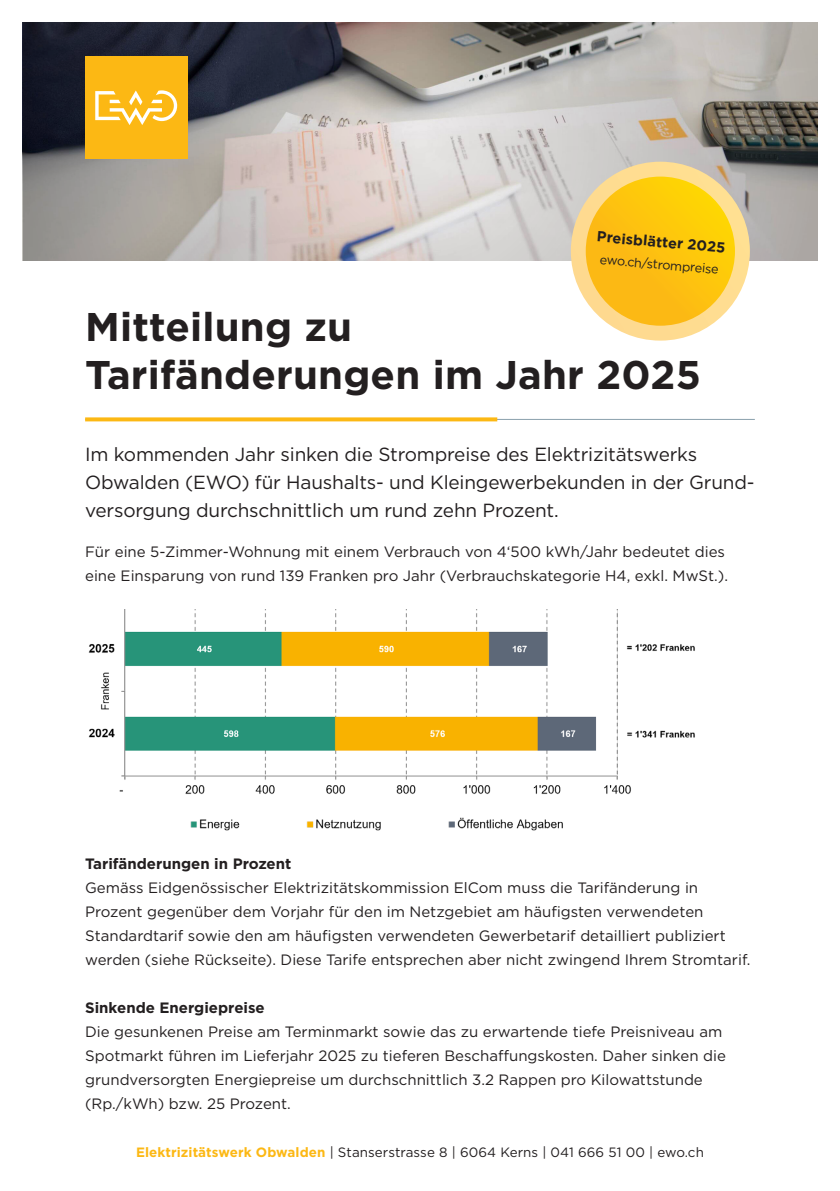
<style>
.page{position:relative;width:840px;height:1191px;background:#fff}
.page>*{position:absolute;margin:0;border:0;box-sizing:border-box;transform-origin:0 0}
._01_Haupttitel{font:700 40px "Gotham";letter-spacing:.005em;color:#231f20}
._02_Lead{font:19px/28px "Gotham";letter-spacing:-.01em;color:#231f20}
._03_Lauftext{font:15px/24px "Gotham";color:#231f20}
._03_Lauftext_Untertitel{font:700 15px "Gotham";color:#231f20}
._03_Lauftext_Untertitel-2{font:700 14.6px "Gotham";color:#231f20}
.t1{font:13.6px "Gotham";letter-spacing:.005em;color:#231f20}
._03_Lauftext_Untertitel-3{font:12.6px "Gotham";color:#231f20}
.s1{font-weight:700;color:#fcb814}
</style>
<div class="page">
<img style="left:23px;top:23px;width:793px;height:238px">
<div style="left:85px;top:57px;width:102px;height:102px;background:#fcb814"></div>
<svg style="left:95px;top:90px;width:82px;height:35px"></svg>
<hr style="left:85px;top:419px;width:669px;height:1px;background:#89a0ac">
<svg style="left:85px;top:417px;width:412px;height:4px;background:#fcbf2c"></svg>
<div style="left:570px;top:162px;width:179px;height:178px;background:#fedc90;border-radius:89px"></div>
<div style="left:585px;top:177px;width:149px;height:149px;background:linear-gradient(to right,#fcb81a,#fecf05);border-radius:75px"></div>
<img style="left:88px;top:609px;width:607px;height:222px">
<p class="_03_Lauftext_Untertitel-2" style="left:597px;top:227px;width:130px;rotate:5deg">Preisblätter 2025</p>
<p class="_03_Lauftext_Untertitel-3" style="left:600px;top:251px;width:121px;rotate:5deg">ewo.ch/strompreise</p>
<p class="_01_Haupttitel" style="left:85px;top:300px;width:268px">Mitteilung zu</p>
<p class="_01_Haupttitel" style="left:85px;top:348px;width:617px">Tarifänderungen im Jahr 2025</p>
<p class="_02_Lead" style="left:85px;top:439px;width:670px">Im kommenden Jahr sinken die Strompreise des Elektrizitätswerks<br>Obwalden (EWO) für Haushalts- und Kleingewerbekunden in der Grund&shy;versorgung durchschnittlich um rund zehn Prozent.</p>
<p class="_03_Lauftext" style="left:85px;top:539px;width:644px">Für eine 5-Zimmer-Wohnung mit einem Verbrauch von 4‘500 kWh/Jahr bedeutet dies eine Einsparung von rund 139 Franken pro Jahr (Verbrauchskategorie H4, exkl. MwSt.).</p>
<p class="_03_Lauftext_Untertitel" style="left:85px;top:853px;width:208px">Tarifänderungen in Prozent</p>
<p class="_03_Lauftext" style="left:85px;top:875px;width:666px">Gemäss Eidgenössischer Elektrizitätskommission ElCom muss die Tarifänderung in Prozent gegenüber dem Vorjahr für den im Netzgebiet am häufigsten verwendeten Standardtarif sowie den am häufigsten verwendeten Gewerbetarif detailliert publiziert werden (siehe Rückseite). Diese Tarife entsprechen aber nicht zwingend Ihrem Stromtarif.</p>
<p class="_03_Lauftext_Untertitel" style="left:85px;top:997px;width:181px">Sinkende Energiepreise</p>
<p class="_03_Lauftext" style="left:85px;top:1019px;width:642px">Die gesunkenen Preise am Terminmarkt sowie das zu erwartende tiefe Preisniveau am Spotmarkt führen im Lieferjahr 2025 zu tieferen Beschaffungskosten. Daher sinken die grundversorgten Energiepreise um durchschnittlich 3.2 Rappen pro Kilowattstunde (Rp./kWh) bzw. 25 Prozent.</p>
<p class="t1" style="left:136px;top:1143px;width:569px"><span class="s1">Elektrizitätswerk Obwalden</span> | Stanserstrasse 8 | 6064 Kerns | 041 666 51 00 | ewo.ch</p>
</div>
